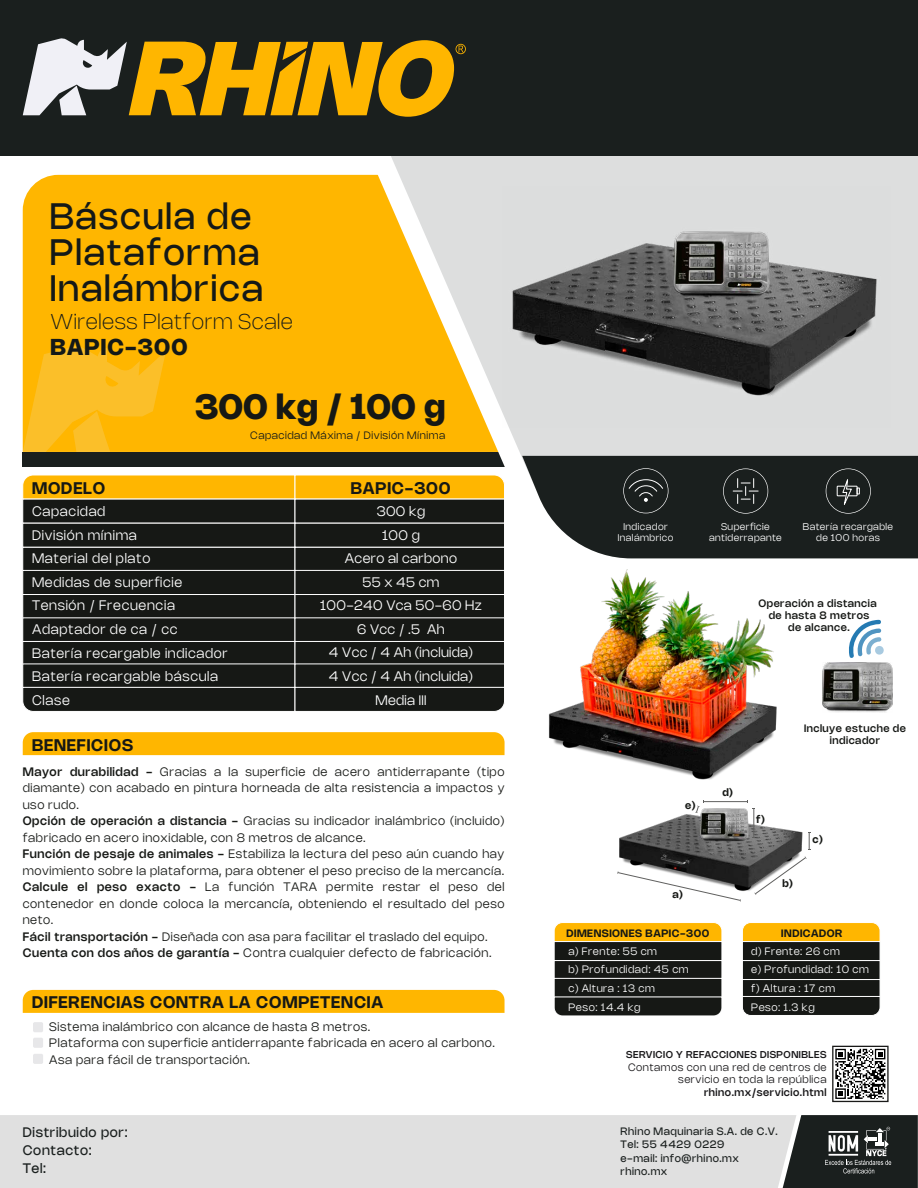
<style>
.page{position:relative;width:918px;height:1188px;background:#fff}
.page>*{position:absolute;margin:0;border:0;box-sizing:border-box;transform-origin:0 0}
.t1{font:36px/36px "Nohemi";letter-spacing:.05em;color:#141918}
.t2{font:700 34.5px "Nohemi";color:#161815}
.t3{font:700 22.5px "Nohemi";letter-spacing:.05em;color:#141918}
.t4{font:200 21px "Nohemi";letter-spacing:.025em;color:#141918}
.t5{font:600 16.5px "Nohemi";letter-spacing:.05em;color:#161815}
.t6{font:300 13.5px/23.5px "Nohemi";letter-spacing:.05em;color:#fff}
.t7{font:300 13.5px/23.5px "Nohemi";letter-spacing:.025em;color:#fff;text-align:center}
.t8{font:13.5px/18px "Nohemi";letter-spacing:.05em;color:#1a1f1e}
.t9{font:300 12px/16.5px "Nohemi";letter-spacing:.05em;color:#161815}
.t10{font:300 10.5px/18.8px "Nohemi";letter-spacing:.05em;color:#fff}
.t11{font:500 10.5px/12px "Nohemi";letter-spacing:.05em;color:#161815;text-align:center}
.t12{font:10.5px/13.5px "Nohemi";letter-spacing:.05em;color:#1a1f1e}
.t13{font:300 10.5px/12.6px "Nohemi";letter-spacing:.05em;color:#19181a;text-align:right}
.t14{font:600 10.5px "Nohemi";letter-spacing:.05em;color:#161815}
.t15{font:300 10.5px "Nohemi";letter-spacing:.05em;color:#141918}
.t16{font:500 10.5px "Nohemi";letter-spacing:.05em;color:#19181a}
.t17{font:500 9.75px "Nohemi";letter-spacing:.05em;color:#19181a}
.t18{font:300 9.6px/11.1px "Nohemi";letter-spacing:.05em;color:#fff;text-align:center}
.s1{font-weight:500}
</style>
<div class="page">
<div style="left:23px;top:175px;width:282px;height:277px;background:#ffb600"></div>
<div style="left:23px;top:452px;width:570px;height:14px;background:#1a1f1e"></div>
<svg style="left:23px;top:346px;width:143px;height:106px;background:#fcbb18"></svg>
<svg style="left:305px;top:155px;width:613px;height:404px;background:#e6cb85"></svg>
<div style="left:23px;top:732px;width:482px;height:23px;background:#ffb600"></div>
<div style="left:23px;top:990px;width:482px;height:23px;background:#ffb600"></div>
<div style="left:33px;top:1022px;width:10px;height:10px;background:#e7e7e9;border-radius:2px"></div>
<div style="left:33px;top:1038px;width:10px;height:10px;background:#e7e7e9;border-radius:2px"></div>
<div style="left:33px;top:1054px;width:10px;height:10px;background:#e7e7e9;border-radius:2px"></div>
<div style="left:0;top:1115px;width:783px;height:73px;background:#e0e0e0"></div>
<div style="left:0;top:0;width:918px;height:155px;background:#1a1f1e"></div>
<svg style="left:23px;top:38px;width:443px;height:79px"></svg>
<svg style="left:22px;top:474px;width:483px;height:25px;background:#ffbc18"></svg>
<div style="left:22px;top:499px;width:273px;height:25px;background:#161815"></div>
<div style="left:295px;top:499px;width:210px;height:25px;background:#161815"></div>
<div style="left:22px;top:523px;width:273px;height:25px;background:#161815"></div>
<div style="left:295px;top:523px;width:210px;height:25px;background:#161815"></div>
<div style="left:22px;top:547px;width:273px;height:25px;background:#161815;border:1px solid #fff"></div>
<div style="left:295px;top:547px;width:210px;height:25px;background:#161815;border:1px solid #fff"></div>
<div style="left:22px;top:570px;width:273px;height:25px;background:#161815;border:1px solid #fff"></div>
<div style="left:295px;top:570px;width:210px;height:25px;background:#161815;border:1px solid #fff"></div>
<div style="left:22px;top:594px;width:273px;height:25px;background:#161815;border:1px solid #fff"></div>
<div style="left:295px;top:594px;width:210px;height:25px;background:#161815;border:1px solid #fff"></div>
<div style="left:22px;top:617px;width:273px;height:25px;background:#161815"></div>
<div style="left:295px;top:617px;width:210px;height:25px;background:#161815"></div>
<div style="left:22px;top:641px;width:273px;height:25px;background:#161815;border:1px solid #fff"></div>
<div style="left:295px;top:641px;width:210px;height:25px;background:#161815;border:1px solid #fff"></div>
<div style="left:22px;top:664px;width:273px;height:24px;background:#161815"></div>
<div style="left:295px;top:664px;width:210px;height:24px;background:#161815"></div>
<svg style="left:22px;top:687px;width:483px;height:25px;background:#2a2c29"></svg>
<svg style="left:742px;top:922px;width:138px;height:19px;background:#ffbb12"></svg>
<div style="left:742px;top:941px;width:138px;height:20px;background:#161815;border:1px solid #fff"></div>
<div style="left:742px;top:960px;width:138px;height:20px;background:#161815;border:1px solid #fff"></div>
<div style="left:742px;top:979px;width:138px;height:20px;background:#161815;border:1px solid #fff"></div>
<svg style="left:742px;top:996px;width:138px;height:20px"></svg>
<svg style="left:554px;top:922px;width:168px;height:19px;background:#fb1"></svg>
<div style="left:554px;top:941px;width:168px;height:20px;background:#161815;border:1px solid #fff"></div>
<div style="left:554px;top:960px;width:168px;height:20px;background:#161815;border:1px solid #fff"></div>
<div style="left:554px;top:978px;width:168px;height:20px;background:#161815;border:1px solid #fff"></div>
<svg style="left:554px;top:996px;width:168px;height:20px;background:#2c2d2b"></svg>
<svg style="left:783px;top:1115px;width:135px;height:73px;background:#3b3f3f"></svg>
<svg style="left:832px;top:1045px;width:57px;height:58px"></svg>
<svg style="left:835px;top:1049px;width:50px;height:50px"></svg>
<div style="left:832px;top:1046px;width:57px;height:56px;border:1px solid #1a1a19"></div>
<img style="left:503px;top:187px;width:387px;height:241px">
<img style="left:619px;top:840px;width:184px;height:51px">
<svg style="left:617px;top:871px;width:124px;height:31px"></svg>
<svg style="left:754px;top:856px;width:53px;height:39px"></svg>
<svg style="left:808px;top:832px;width:3px;height:18px"></svg>
<svg style="left:522px;top:456px;width:396px;height:102px;background:#2d3231"></svg>
<img style="left:549px;top:569px;width:254px;height:271px">
<svg style="left:849px;top:620px;width:35px;height:38px"></svg>
<img style="left:823px;top:663px;width:70px;height:49px">
<h1 class="t1" style="left:50px;top:200px;width:215px">Báscula de<br>Plataforma<br>Inalámbrica</h1>
<h3 class="t4" style="left:51px;top:311px;width:244px">Wireless Platform Scale</h3>
<h3 class="t3" style="left:51px;top:336px;width:138px">BAPIC-300</h3>
<h2 class="t2" style="left:195px;top:390px;width:252px">300 kg / 100 g</h2>
<p class="t15" style="left:250px;top:430px;width:196px">Capacidad Máxima / División Mínima</p>
<h3 class="t5" style="left:32px;top:480px;width:75px">MODELO</h3>
<h3 class="t5" style="left:351px;top:480px;width:101px">BAPIC-300</h3>
<p class="t6" style="left:32px;top:500px;width:197px">Capacidad<br>División mínima<br>Material del plato<br>Medidas de superficie<br>Tensión / Frecuencia<br>Adaptador de ca / cc<br>Batería recargable indicador<br>Batería recargable báscula<br>Clase</p>
<p class="t7" style="left:320px;top:500px;width:163px">300 kg<br>100 g<br>Acero al carbono<br>55 x 45 cm<br>100-240 Vca 50-60 Hz<br>6 Vcc / .5 Ah<br>4 Vcc / 4 Ah (incluida)<br>4 Vcc / 4 Ah (incluida)<br>Media III</p>
<h3 class="t5" style="left:32px;top:737px;width:102px">BENEFICIOS</h3>
<p class="t9" style="left:23px;top:764px;width:483px"><span class="s1">Mayor durabilidad -</span> Gracias a la superficie de acero antiderrapante (tipo diamante) con acabado en pintura horneada de alta resistencia a impactos y uso rudo.<br><span class="s1">Opción de operación a distancia -</span> Gracias su indicador inalámbrico (incluido) fabricado en acero inoxidable, con 8 metros de alcance.<br><span class="s1">Función de pesaje de animales -</span> Estabiliza la lectura del peso aún cuando hay movimiento sobre la plataforma, para obtener el peso preciso de la mercancía.<br><span class="s1">Calcule el peso exacto -</span> La función TARA permite restar el peso del contenedor en donde coloca la mercancía, obteniendo el resultado del peso neto.<br><span class="s1">Fácil transportación -</span> Diseñada con asa para facilitar el traslado del equipo.<br><span class="s1">Cuenta con dos años de garantía -</span> Contra cualquier defecto de fabricación.</p>
<h3 class="t5" style="left:32px;top:994px;width:353px">DIFERENCIAS CONTRA LA COMPETENCIA</h3>
<p class="t9" style="left:49px;top:1019px;width:447px">Sistema inalámbrico con alcance de hasta 8 metros.<br>Plataforma con superficie antiderrapante fabricada en acero al carbono.<br>Asa para fácil de transportación.</p>
<p class="t8" style="left:23px;top:1124px;width:106px">Distribuido por:<br>Contacto:<br>Tel:</p>
<p class="t18" style="left:618px;top:521px;width:57px">Indicador<br>Inalámbrico</p>
<p class="t18" style="left:709px;top:522px;width:74px">Superficie antiderrapante</p>
<p class="t18" style="left:803px;top:522px;width:92px">Batería recargable de 100 horas</p>
<p class="t11" style="left:758px;top:597px;width:120px">Operación a distancia de hasta 8 metros<br>de alcance.</p>
<p class="t14" style="left:685px;top:801px;width:12px">e)</p>
<p class="t14" style="left:672px;top:889px;width:12px">a)</p>
<p class="t14" style="left:722px;top:788px;width:12px">d)</p>
<p class="t11" style="left:804px;top:723px;width:103px">Incluye estuche de indicador</p>
<p class="t14" style="left:756px;top:814px;width:10px">f)</p>
<p class="t14" style="left:782px;top:878px;width:12px">b)</p>
<p class="t14" style="left:813px;top:834px;width:12px">c)</p>
<p class="t14" style="left:567px;top:929px;width:144px">DIMENSIONES BAPIC-300</p>
<p class="t10" style="left:568px;top:942px;width:122px">a) Frente: 55 cm<br>b) Profundidad: 45 cm c) Altura : 13 cm<br>Peso: 14.4 kg</p>
<p class="t14" style="left:781px;top:928px;width:63px">INDICADOR</p>
<p class="t10" style="left:751px;top:942px;width:119px">d) Frente: 26 cm<br>e) Profundidad: 10 cm f) Altura : 17 cm<br>Peso: 1.3 kg</p>
<p class="t17" style="left:626px;top:1050px;width:202px">SERVICIO Y REFACCIONES DISPONIBLES</p>
<p class="t13" style="left:628px;top:1061px;width:200px">Contamos con una red de centros de servicio en toda la república</p>
<p class="t16" style="left:704px;top:1087px;width:124px">rhino.mx/servicio.html</p>
<p class="t12" style="left:621px;top:1125px;width:159px">Rhino Maquinaria S.A. de C.V.<br>Tel: 55 4429 0229<br>e-mail: info@rhino.mx rhino.mx</p>
</div>
